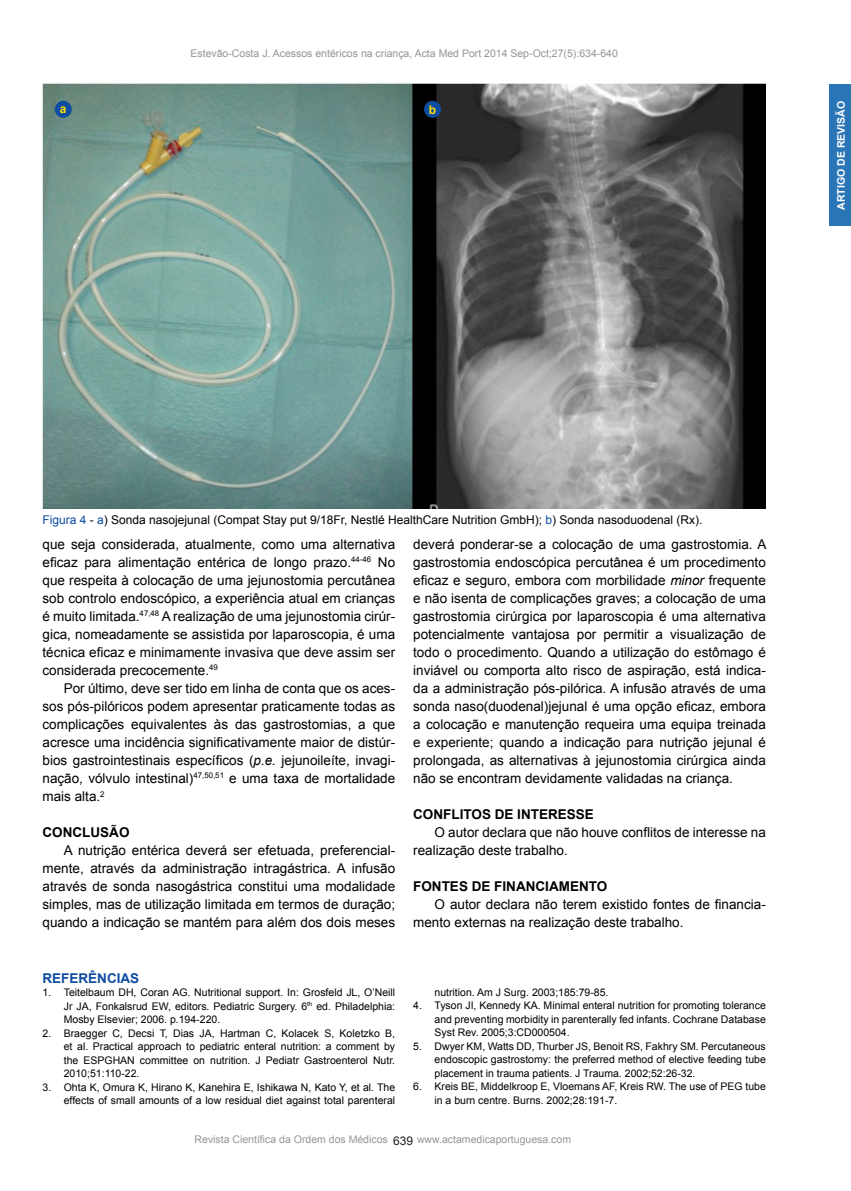
<style>
.page{position:relative;width:851px;height:1191px;background:#fff}
.page>*{position:absolute;margin:0;border:0;box-sizing:border-box;transform-origin:0 0}
.t1{font:13.5px/18px "Arial";color:#000;text-align:justify}
.t2{font:700 13.5px "Arial";color:#000}
.t3{font:700 13.5px "Arial";color:#0d4da1}
.t4{font:12px "Arial";color:#000}
.t5{font:12px "Arial";color:#231f20}
.t6{font:700 12px "Arial";color:#ffdc01}
.t7{font:10.5px/13.5px "Arial";color:#000;text-align:justify}
.t8{font:10.5px "Arial";color:#939598}
.t9{font:700 10.5px "Arial";color:#fff}
.s1{color:#0d4da1}
.s2{font-style:italic}
</style>
<div class="page">
<div style="left:829px;top:85px;width:22px;height:141px;background:#2975b6"></div>
<img style="left:43px;top:84px;width:722px;height:424px">
<div style="left:55px;top:101px;width:17px;height:17px;background:#0d4da1;border-radius:50%"></div>
<div style="left:424px;top:101px;width:17px;height:17px;background:#0d4da1;border-radius:50%"></div>
<p class="t8" style="left:190px;top:46px;width:429px">Estevão-Costa J. Acessos entéricos na criança, Acta Med Port 2014 Sep-Oct;27(5):634-640</p>
<p class="t6" style="left:60px;top:100px;width:8px">a</p>
<p class="t6" style="left:429px;top:102px;width:9px">b</p>
<p class="t9" style="left:833px;top:210px;width:110px;rotate:-90deg">ARTIGO DE REVISÃO</p>
<p class="t4" style="left:43px;top:511px;width:661px"><span class="s1">Figura 4</span> - <span class="s1">a</span>) Sonda nasojejunal (Compat Stay put 9/18Fr, Nestlé HealthCare Nutrition GmbH); <span class="s1">b</span>) Sonda nasoduodenal (Rx).</p>
<p class="t1" style="left:413px;top:535px;width:355px">deverá ponderar-se a colocação de uma gastrostomia. A gastrostomia endoscópica percutânea é um procedimento eficaz e seguro, embora com morbilidade <span class="s2">minor</span> frequente e não isenta de complicações graves; a colocação de uma gastrostomia cirúrgica por laparoscopia é uma alternativa potencialmente vantajosa por permitir a visualização de todo o procedimento. Quando a utilização do estômago é inviável ou comporta alto risco de aspiração, está indica&shy;da a administração pós-pilórica. A infusão através de uma sonda naso(duodenal)jejunal é uma opção eficaz, embora a colocação e manutenção requeira uma equipa treinada e experiente; quando a indicação para nutrição jejunal é prolongada, as alternativas à jejunostomia cirúrgica ainda não se encontram devidamente validadas na criança.</p>
<p class="t2" style="left:413px;top:804px;width:182px">CONFLITOS DE INTERESSE</p>
<p class="t1" style="left:413px;top:823px;width:354px;text-indent:21px">O autor declara que não houve conflitos de interesse na realização deste trabalho.</p>
<p class="t2" style="left:413px;top:876px;width:196px">FONTES DE FINANCIAMENTO</p>
<p class="t1" style="left:413px;top:895px;width:354px;text-indent:21px">O autor declara não terem existido fontes de financia&shy;mento externas na realização deste trabalho.</p>
<p class="t1" style="left:43px;top:535px;width:354px">que seja considerada, atualmente, como uma alternativa eficaz para alimentação entérica de longo prazo.<sup>44-46</sup> No que respeita à colocação de uma jejunostomia percutânea sob controlo endoscópico, a experiência atual em crianças é muito limitada.<sup>47,48</sup> A realização de uma jejunostomia cirúr&shy;gica, nomeadamente se assistida por laparoscopia, é uma técnica eficaz e minimamente invasiva que deve assim ser considerada precocemente.<sup>49</sup></p>
<p class="t1" style="left:43px;top:679px;width:354px;text-indent:21px">Por último, deve ser tido em linha de conta que os aces&shy;sos pós-pilóricos podem apresentar praticamente todas as complicações equivalentes às das gastrostomias, a que acresce uma incidência significativamente maior de distúr&shy;bios gastrointestinais específicos (<span class="s2">p.e.</span> jejunoileíte, invagi&shy;nação, vólvulo intestinal)<sup>47,50,51</sup> e uma taxa de mortalidade mais alta.<sup>2</sup></p>
<p class="t2" style="left:43px;top:822px;width:88px">CONCLUSÃO</p>
<p class="t1" style="left:43px;top:841px;width:354px;text-indent:21px">A nutrição entérica deverá ser efetuada, preferencial&shy;mente, através da administração intragástrica. A infusão através de sonda nasogástrica constitui uma modalidade simples, mas de utilização limitada em termos de duração; quando a indicação se mantém para além dos dois meses</p>
<p class="t3" style="left:43px;top:968px;width:98px">REFERÊNCIAS</p>
<p class="t7" style="left:64px;top:985px;width:333px;text-indent:-21px">1. Teitelbaum DH, Coran AG. Nutritional support. In: Grosfeld JL, O’Neill Jr JA, Fonkalsrud EW, editors. Pediatric Surgery. 6<sup>th</sup> ed. Philadelphia:<br>Mosby Elsevier; 2006. p.194-220.</p>
<p class="t7" style="left:64px;top:1026px;width:333px;text-indent:-21px">2. Braegger C, Decsi T, Dias JA, Hartman C, Kolacek S, Koletzko B, et al. Practical approach to pediatric enteral nutrition: a comment by the ESPGHAN committee on nutrition. J Pediatr Gastroenterol Nutr.<br>2010;51:110-22.</p>
<p class="t7" style="left:43px;top:1080px;width:354px;text-align:right">3. Ohta K, Omura K, Hirano K, Kanehira E, Ishikawa N, Kato Y, et al. The effects of small amounts of a low residual diet against total parenteral</p>
<p class="t7" style="left:434px;top:985px;width:175px">nutrition. Am J Surg. 2003;185:79-85.</p>
<p class="t7" style="left:434px;top:998px;width:333px;text-indent:-21px">4. Tyson JI, Kennedy KA. Minimal enteral nutrition for promoting tolerance and preventing morbidity in parenterally fed infants. Cochrane Database Syst Rev. 2005;3:CD000504.</p>
<p class="t7" style="left:434px;top:1039px;width:333px;text-indent:-21px">5. Dwyer KM, Watts DD, Thurber JS, Benoit RS, Fakhry SM. Percutaneous endoscopic gastrostomy: the preferred method of elective feeding tube placement in trauma patients. J Trauma. 2002;52:26-32.</p>
<p class="t7" style="left:434px;top:1079px;width:333px;text-indent:-21px">6. Kreis BE, Middelkroop E, Vloemans AF, Kreis RW. The use of PEG tube in a burn centre. Burns. 2002;28:191-7.</p>
<p class="t8" style="left:195px;top:1132px;width:195px">Revista Científica da Ordem dos Médicos</p>
<p class="t8" style="left:417px;top:1132px;width:156px">www.actamedicaportuguesa.com</p>
<p class="t5" style="left:393px;top:1132px;width:22px">639</p>
</div>
